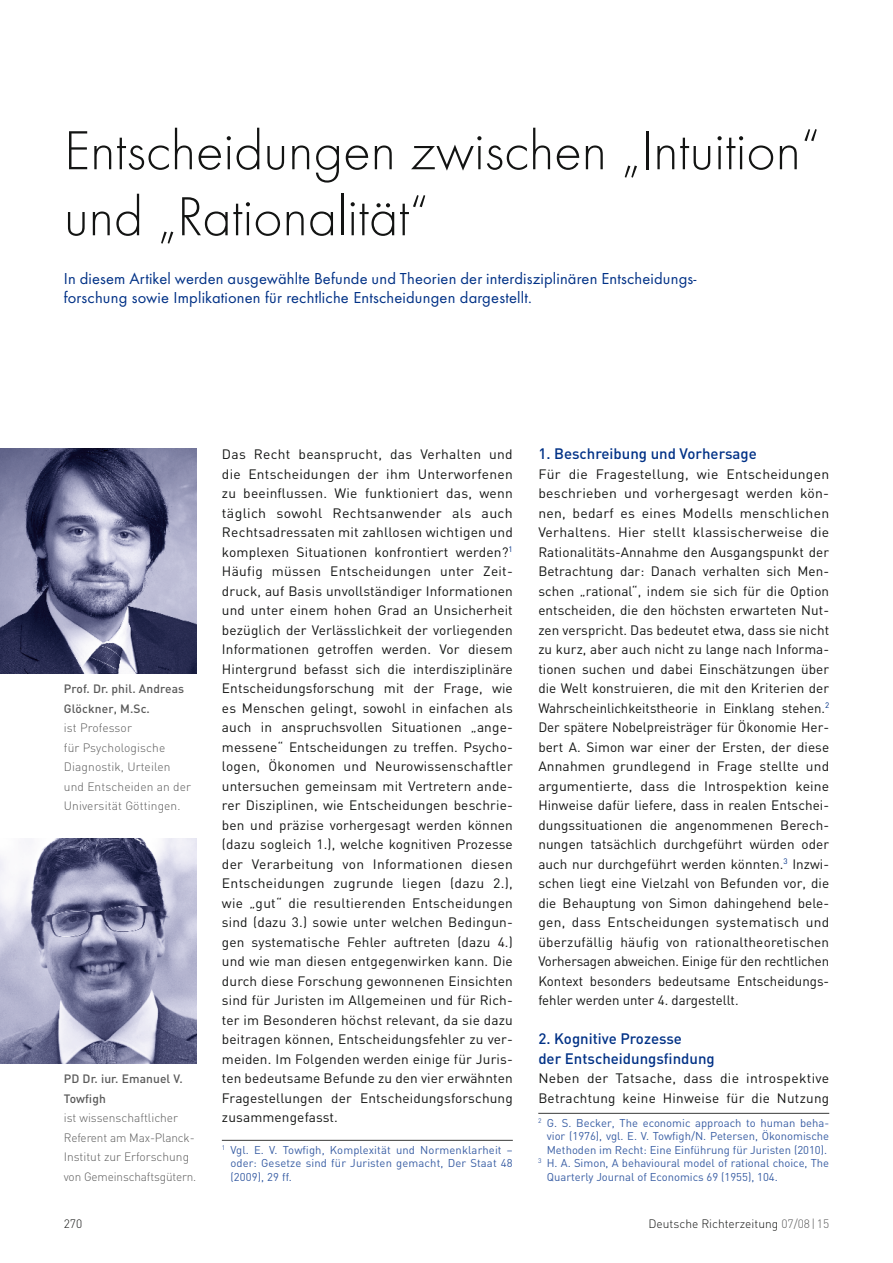
<style>
.page{position:relative;width:893px;height:1263px;background:#fff}
.page>*{position:absolute;margin:0;border:0;box-sizing:border-box;transform-origin:0 0}
.t1{font:300 57px/66px "Futura T";color:#131413}
.t2{font:16.5px/19.5px "Futura T";letter-spacing:.01em;color:#003186}
.t3{font:500 15px/19.5px "DIN";color:#003186}
.t4{font:13.5px/19.5px "DIN";letter-spacing:.01em;color:#131413;text-align:justify}
.t5{font:300 12px/19.5px "DIN";color:#5a5a5a}
.t6{font:500 12px/19.5px "DIN";letter-spacing:.01em;color:#5a5a5a}
.t7{font:300 12px "DIN";color:#131413}
.t8{font:11.25px/13.5px "DIN";color:#395ea4;text-align:justify}
.s1{color:#5a5a5a}
</style>
<div class="page">
<img style="left:0;top:448px;width:196px;height:226px">
<img style="left:0;top:838px;width:196px;height:226px">
<hr style="left:222px;top:1140px;width:291px;height:1px;background:#131413">
<hr style="left:538px;top:1113px;width:291px;height:1px;background:#131413">
<h1 class="t1" style="left:64px;top:117px;width:758px">Entscheidungen zwischen „Intuition“ und „Rationalität“</h1>
<p class="t2" style="left:64px;top:268px;width:634px">In diesem Artikel werden ausgewählte Befunde und Theorien der interdisziplinären Entscheidungs&shy;forschung sowie Implikationen für rechtliche Entscheidungen dargestellt.</p>
<p class="t6" style="left:64px;top:679px;width:122px">Prof. Dr. phil. Andreas<br>Glöckner, M.Sc.</p>
<p class="t5" style="left:64px;top:718px;width:129px">ist Professor<br>für Psychologische<br>Diagnostik, Urteilen und Entscheiden an der<br>Universität Göttingen.</p>
<p class="t6" style="left:64px;top:1069px;width:120px">PD Dr. iur. Emanuel V.<br>Towfigh</p>
<p class="t5" style="left:64px;top:1108px;width:134px">ist wissenschaftlicher<br>Referent am Max-Planck-<br>Institut zur Erforschung von Gemeinschaftsgütern.</p>
<p class="t4" style="left:222px;top:444px;width:292px">Das Recht beansprucht, das Verhalten und die Entscheidungen der ihm Unterworfenen zu beeinflussen. Wie funktioniert das, wenn täglich sowohl Rechtsanwender als auch Rechtsadressaten mit zahllosen wichtigen und komplexen Situationen konfrontiert werden?<sup>1<br></sup>Häufig müssen Entscheidungen unter Zeit&shy;druck, auf Basis unvollständiger Informationen und unter einem hohen Grad an Unsicherheit bezüglich der Verlässlichkeit der vorliegenden Informationen getroffen werden. Vor diesem Hintergrund befasst sich die interdisziplinäre Entscheidungsforschung mit der Frage, wie es Menschen gelingt, sowohl in einfachen als auch in anspruchsvollen Situationen „ange&shy;messene“ Entscheidungen zu treffen. Psycho&shy;logen, Ökonomen und Neurowissenschaftler untersuchen gemeinsam mit Vertretern ande&shy;rer Disziplinen, wie Entscheidungen beschrie&shy;ben und präzise vorhergesagt werden können (dazu sogleich 1.), welche kognitiven Prozesse der Verarbeitung von Informationen diesen Entscheidungen zugrunde liegen (dazu 2.), wie „gut“ die resultierenden Entscheidungen sind (dazu 3.) sowie unter welchen Bedingun&shy;gen systematische Fehler auftreten (dazu 4.) und wie man diesen entgegenwirken kann. Die durch diese Forschung gewonnenen Einsichten sind für Juristen im Allgemeinen und für Rich&shy;ter im Besonderen höchst relevant, da sie dazu beitragen können, Entscheidungsfehler zu ver&shy;meiden. Im Folgenden werden einige für Juris&shy;ten bedeutsame Befunde zu den vier erwähnten Fragestellungen der Entscheidungsforschung zusammengefasst.</p>
<p class="t8" style="left:230px;top:1143px;width:284px;text-indent:-9px"><sup>1</sup> Vgl. E. V. Towfigh, Komplexität und Normenklarheit – oder: Gesetze sind für Juristen gemacht, Der Staat 48 (2009), 29 ff.</p>
<p class="t3" style="left:538px;top:443px;width:220px">1. Beschreibung und Vorhersage</p>
<p class="t4" style="left:538px;top:464px;width:292px">Für die Fragestellung, wie Entscheidungen beschrieben und vorhergesagt werden kön&shy;nen, bedarf es eines Modells menschlichen Verhaltens. Hier stellt klassischerweise die Rationalitäts-Annahme den Ausgangspunkt der Betrachtung dar: Danach verhalten sich Men&shy;schen „rational“, indem sie sich für die Option entscheiden, die den höchsten erwarteten Nut&shy;zen verspricht. Das bedeutet etwa, dass sie nicht zu kurz, aber auch nicht zu lange nach Informa&shy;tionen suchen und dabei Einschätzungen über die Welt konstruieren, die mit den Kriterien der Wahrscheinlichkeitstheorie in Einklang stehen.<sup>2<br></sup>Der spätere Nobelpreisträger für Ökonomie Her&shy;bert A. Simon war einer der Ersten, der diese Annahmen grundlegend in Frage stellte und argumentierte, dass die Introspektion keine Hinweise dafür liefere, dass in realen Entschei&shy;dungssituationen die angenommenen Berech&shy;nungen tatsächlich durchgeführt würden oder auch nur durchgeführt werden könnten.<sup>3</sup> Inzwi&shy;schen liegt eine Vielzahl von Befunden vor, die die Behauptung von Simon dahingehend bele&shy;gen, dass Entscheidungen systematisch und überzufällig häufig von rationaltheoretischen Vorhersagen abweichen. Einige für den rechtlichen Kontext besonders bedeutsame Entscheidungs&shy;fehler werden unter 4. dargestellt.</p>
<p class="t3" style="left:538px;top:1028px;width:178px">2. Kognitive Prozesse<br>der Entscheidungsfindung</p>
<p class="t4" style="left:538px;top:1068px;width:292px">Neben der Tatsache, dass die introspektive<br>Betrachtung keine Hinweise für die Nutzung</p>
<p class="t8" style="left:538px;top:1116px;width:292px"><sup>2</sup> G. S. Becker, The economic approach to human beha-</p>
<p class="t8" style="left:547px;top:1129px;width:284px">vior (1976), vgl. E. V. Towfigh/N. Petersen, Ökonomische</p>
<p class="t8" style="left:547px;top:1143px;width:282px">Methoden im Recht: Eine Einführung für Juristen (2010).</p>
<p class="t8" style="left:538px;top:1156px;width:292px"><sup>3</sup> H. A. Simon, A behavioural model of rational choice, The</p>
<p class="t8" style="left:547px;top:1170px;width:233px">Quarterly Journal of Economics 69 (1955), 104.</p>
<p class="t7" style="left:64px;top:1216px;width:20px">270</p>
<p class="t7" style="left:648px;top:1216px;width:182px">Deutsche Richterzeitung <span class="s1">07/08|15</span></p>
</div>
